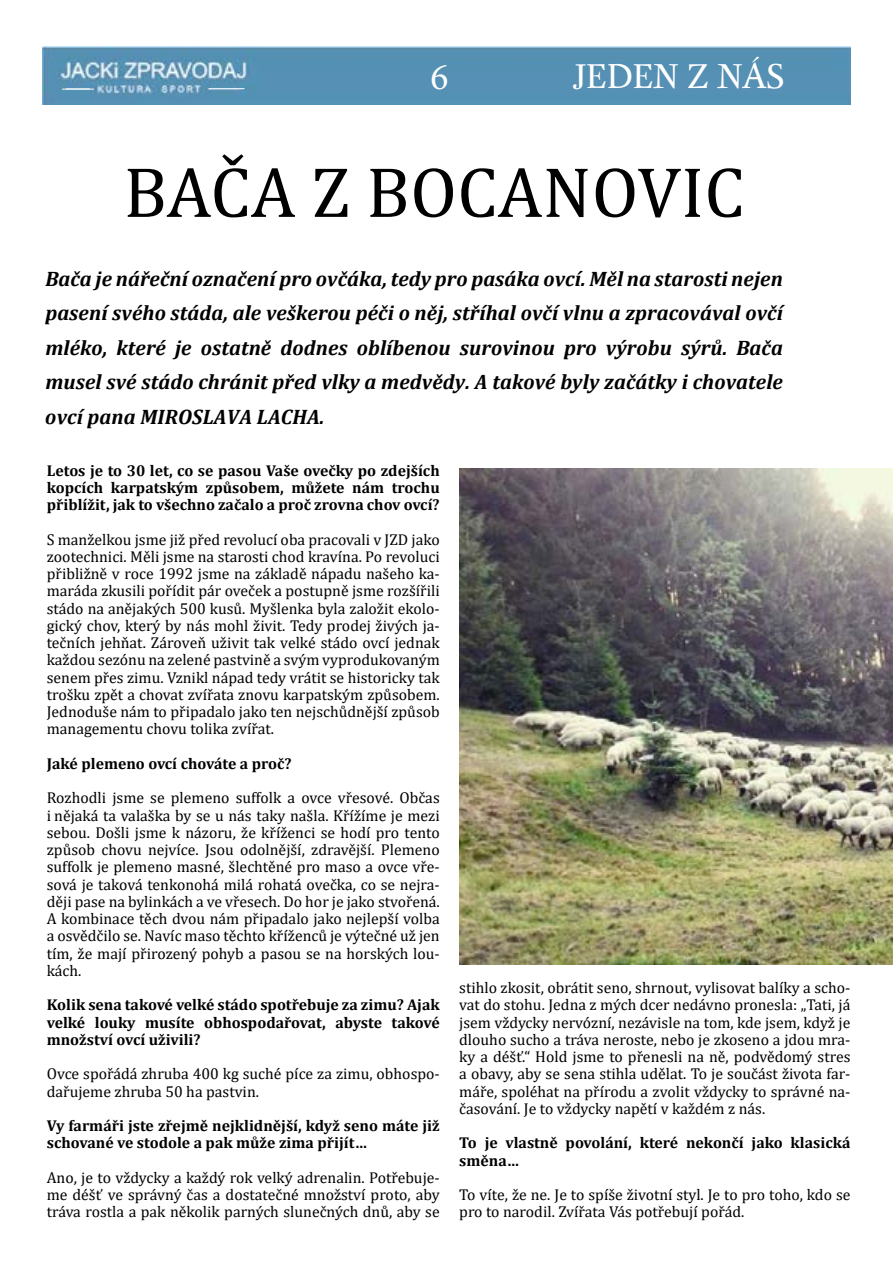
<style>
.page{position:relative;width:893px;height:1263px;background:#fff}
.page>*{position:absolute;margin:0;border:0;box-sizing:border-box;transform-origin:0 0}
.t1{font:72px "Cambria";color:#000}
.t2{font:37.5px "Minion Pro";color:#fff}
.t3{font:34.5px "Antique Ancienne";color:#fff}
.t4{font:italic 700 21px/34.5px "Cambria";color:#000;text-align:justify}
.t5{font:15.75px/17.2px "Cambria";color:#000;text-align:justify}
.t6{font:700 15.75px/17.2px "Cambria";color:#000}
</style>
<div class="page">
<img style="left:43px;top:47px;width:807px;height:58px">
<hr style="left:209px;top:88px;width:35px;height:1px;background:#fff">
<hr style="left:62px;top:89px;width:32px;height:1px;background:#fff">
<img style="left:459px;top:469px;width:434px;height:495px">
<h2 class="t2" style="left:431px;top:52px;width:19px">6</h2>
<h3 class="t3" style="left:574px;top:57px;width:212px">JEDEN Z NÁS</h3>
<h1 class="t1" style="left:123px;top:150px;width:623px">BAČA Z BOCANOVIC</h1>
<p class="t4" style="left:45px;top:261px;width:740px">Bača je nářeční označení pro ovčáka, tedy pro pasáka ovcí. Měl na starosti nejen pasení svého stáda, ale veškerou péči o něj, stříhal ovčí vlnu a zpracovával ovčí mléko, které je ostatně dodnes oblíbenou surovinou pro výrobu sýrů. Bača musel své stádo chránit před vlky a medvědy. A takové byly začátky i chovatele ovcí pana MIROSLAVA LACHA.</p>
<p class="t6" style="left:47px;top:461px;width:394px;text-align:justify">Letos je to 30 let, co se pasou Vaše ovečky po zdejších kopcích karpatským způsobem, můžete nám trochu přiblížit, jak to všechno začalo a proč zrovna chov ovcí?</p>
<p class="t5" style="left:47px;top:530px;width:394px">S manželkou jsme již před revolucí oba pracovali v JZD jako zootechnici. Měli jsme na starosti chod kravína. Po revoluci přibližně v roce 1992 jsme na základě nápadu našeho ka&shy;maráda zkusili pořídit pár oveček a postupně jsme rozšířili stádo na anějakých 500 kusů. Myšlenka byla založit ekolo&shy;gický chov, který by nás mohl živit. Tedy prodej živých ja&shy;tečních jehňat. Zároveň uživit tak velké stádo ovcí jednak každou sezónu na zelené pastvině a svým vyprodukovaným senem přes zimu. Vznikl nápad tedy vrátit se historicky tak trošku zpět a chovat zvířata znovu karpatským způsobem.<br>Jednoduše nám to připadalo jako ten nejschůdnější způsob managementu chovu tolika zvířat.</p>
<p class="t6" style="left:47px;top:754px;width:246px">Jaké plemeno ovcí chováte a proč?</p>
<p class="t5" style="left:47px;top:789px;width:394px">Rozhodli jsme se plemeno suffolk a ovce vřesové. Občas i nějaká ta valaška by se u nás taky našla. Křížíme je mezi sebou. Došli jsme k názoru, že kříženci se hodí pro tento způsob chovu nejvíce. Jsou odolnější, zdravější. Plemeno suffolk je plemeno masné, šlechtěné pro maso a ovce vře&shy;sová je taková tenkonohá milá rohatá ovečka, co se nejra&shy;ději pase na bylinkách a ve vřesech. Do hor je jako stvořená.<br>A kombinace těch dvou nám připadalo jako nejlepší volba a osvědčilo se. Navíc maso těchto kříženců je výtečné už jen tím, že mají přirozený pohyb a pasou se na horských lou&shy;kách.</p>
<p class="t6" style="left:47px;top:996px;width:394px;text-align:justify">Kolik sena takové velké stádo spotřebuje za zimu? Ajak velké louky musíte obhospodařovat, abyste takové množství ovcí uživili?</p>
<p class="t5" style="left:47px;top:1065px;width:394px">Ovce spořádá zhruba 400 kg suché píce za zimu, obhospo&shy;dařujeme zhruba 50 ha pastvin.</p>
<p class="t6" style="left:47px;top:1116px;width:394px">Vy farmáři jste zřejmě nejklidnější, když seno máte již schované ve stodole a pak může zima přijít…</p>
<p class="t5" style="left:47px;top:1169px;width:394px">Ano, je to vždycky a každý rok velký adrenalin. Potřebuje&shy;me déšť ve správný čas a dostatečné množství proto, aby tráva rostla a pak několik parných slunečných dnů, aby se</p>
<p class="t5" style="left:459px;top:979px;width:393px">stihlo zkosit, obrátit seno, shrnout, vylisovat balíky a scho&shy;vat do stohu. Jedna z mých dcer nedávno pronesla: „Tati, já jsem vždycky nervózní, nezávisle na tom, kde jsem, když je dlouho sucho a tráva neroste, nebo je zkoseno a jdou mra&shy;ky a déšť.“ Hold jsme to přenesli na ně, podvědomý stres a obavy, aby se sena stihla udělat. To je součást života far&shy;máře, spoléhat na přírodu a zvolit vždycky to správné na&shy;časování. Je to vždycky napětí v každém z nás.</p>
<p class="t6" style="left:459px;top:1134px;width:393px">To je vlastně povolání, které nekončí jako klasická směna…</p>
<p class="t5" style="left:459px;top:1186px;width:393px">To víte, že ne. Je to spíše životní styl. Je to pro toho, kdo se pro to narodil. Zvířata Vás potřebují pořád.</p>
</div>
